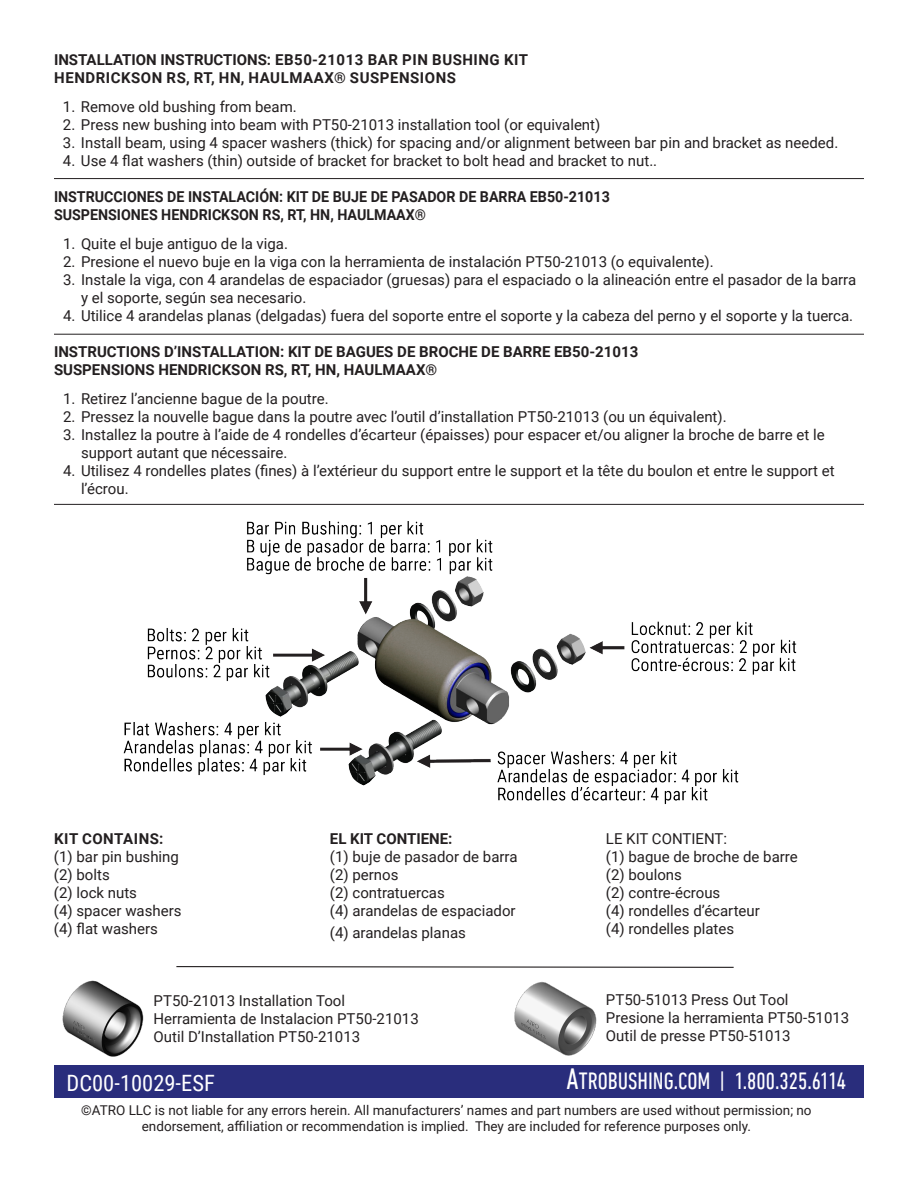
<style>
.page{position:relative;width:918px;height:1188px;background:#fff}
.page>*{position:absolute;margin:0;border:0;box-sizing:border-box;transform-origin:0 0}
.t1{font:condensed 24px "DIN Next LT Pro";color:#fff}
.t2{font:22.5px "Roboto Condensed";color:#fff}
.t3{font:15px/18px "Roboto";color:#231f20}
.t4{font:700 15px/18px "Roboto";color:#231f20}
.t5{font:700 15px/18px "Roboto";letter-spacing:.035em;color:#231f20}
.t6{font:700 15px/18px "Roboto";color:#231f20;scale:.95 1}
.t7{font:13.5px/16.2px "Roboto";color:#231f20;text-align:center}
.s1{font-size:30px}
</style>
<div class="page">
<hr style="left:54px;top:178px;width:810px;height:1px;background:#231f20">
<div style="left:54px;top:1065px;width:810px;height:33px;background:#292d7c"></div>
<div style="left:558px;top:1059px;width:296px;height:41px;background:#2e3092;opacity:.25"></div>
<hr style="left:54px;top:334px;width:810px;height:1px;background:#231f20">
<hr style="left:54px;top:504px;width:810px;height:1px;background:#231f20">
<img style="left:123px;top:521px;width:674px;height:284px">
<img style="left:62px;top:980px;width:82px;height:77px">
<img style="left:514px;top:981px;width:83px;height:80px">
<svg style="left:176px;top:966px;width:558px;height:2px"></svg>
<p class="t5" style="left:54px;top:50px;width:476px">INSTALLATION INSTRUCTIONS: EB50-21013 BAR PIN BUSHING KIT<br>HENDRICKSON RS, RT, HN, HAULMAAX® SUSPENSIONS</p>
<p class="t3" style="left:63px;top:97px;width:235px">1. Remove old bushing from beam.</p>
<p class="t3" style="left:63px;top:115px;width:539px">2. Press new bushing into beam with PT50-21013 installation tool (or equivalent)</p>
<p class="t3" style="left:63px;top:133px;width:777px">3. Install beam, using 4 spacer washers (thick) for spacing and/or alignment between bar pin and bracket as needed.</p>
<p class="t3" style="left:63px;top:151px;width:596px">4. Use 4 flat washers (thin) outside of bracket for bracket to bolt head and bracket to nut..</p>
<p class="t6" style="left:54px;top:187px;width:587px">INSTRUCCIONES DE INSTALACIÓN: KIT DE BUJE DE PASADOR DE BARRA EB50-21013<br>SUSPENSIONES HENDRICKSON RS, RT, HN, HAULMAAX®</p>
<p class="t3" style="left:63px;top:234px;width:227px">1. Quite el buje antiguo de la viga.</p>
<p class="t3" style="left:63px;top:252px;width:652px">2. Presione el nuevo buje en la viga con la herramienta de instalación PT50-21013 (o equivalente).</p>
<p class="t3" style="left:81px;top:270px;width:777px;text-indent:-18px">3. Instale la viga, con 4 arandelas de espaciador (gruesas) para el espaciado o la alineación entre el pasador de la barra y el soporte, según sea necesario.</p>
<p class="t3" style="left:63px;top:306px;width:792px">4. Utilice 4 arandelas planas (delgadas) fuera del soporte entre el soporte y la cabeza del perno y el soporte y la tuerca.</p>
<p class="t4" style="left:54px;top:342px;width:586px">INSTRUCTIONS D’INSTALLATION: KIT DE BAGUES DE BROCHE DE BARRE EB50-21013<br>SUSPENSIONS HENDRICKSON RS, RT, HN, HAULMAAX®</p>
<p class="t3" style="left:63px;top:389px;width:267px">1. Retirez l’ancienne bague de la poutre.</p>
<p class="t3" style="left:63px;top:407px;width:665px">2. Pressez la nouvelle bague dans la poutre avec l’outil d’installation PT50-21013 (ou un équivalent).</p>
<p class="t3" style="left:81px;top:425px;width:745px;text-indent:-18px">3. Installez la poutre à l’aide de 4 rondelles d’écarteur (épaisses) pour espacer et/ou aligner la broche de barre et le support autant que nécessaire.</p>
<p class="t3" style="left:81px;top:461px;width:755px;text-indent:-18px">4. Utilisez 4 rondelles plates (fines) à l’extérieur du support entre le support et la tête du boulon et entre le support et l’écrou.</p>
<p class="t5" style="left:54px;top:829px;width:111px">KIT CONTAINS:</p>
<p class="t3" style="left:54px;top:847px;width:129px">(1) bar pin bushing (2) bolts<br>(2) lock nuts<br>(4) spacer washers (4) flat washers</p>
<p class="t4" style="left:330px;top:829px;width:124px">EL KIT CONTIENE:</p>
<p class="t3" style="left:330px;top:847px;width:189px">(1) buje de pasador de barra (2) pernos<br>(2) contratuercas<br>(4) arandelas de espaciador</p>
<p class="t3" style="left:330px;top:923px;width:137px">(4) arandelas planas</p>
<p class="t3" style="left:154px;top:991px;width:267px">PT50-21013 Installation Tool<br>Herramienta de Instalacion PT50-21013<br>Outil D’Installation PT50-21013</p>
<p class="t3" style="left:606px;top:829px;width:193px">LE KIT CONTIENT:<br>(1) bague de broche de barre (2) boulons<br>(2) contre-écrous<br>(4) rondelles d’écarteur<br>(4) rondelles plates</p>
<p class="t3" style="left:606px;top:990px;width:245px">PT50-51013 Press Out Tool<br>Presione la herramienta PT50-51013<br>Outil de presse PT50-51013</p>
<h2 class="t2" style="left:67px;top:1067px;width:150px">DC00-10029-ESF</h2>
<h1 class="t1" style="left:567px;top:1067px;width:281px"><span class="s1">A</span>TROBUSHING.COM | 1.800.325.6114</h1>
<p class="t7" style="left:81px;top:1102px;width:732px">©ATRO LLC is not liable for any errors herein. All manufacturers’ names and part numbers are used without permission; no endorsement, affiliation or recommendation is implied. They are included for reference purposes only.</p>
</div>
